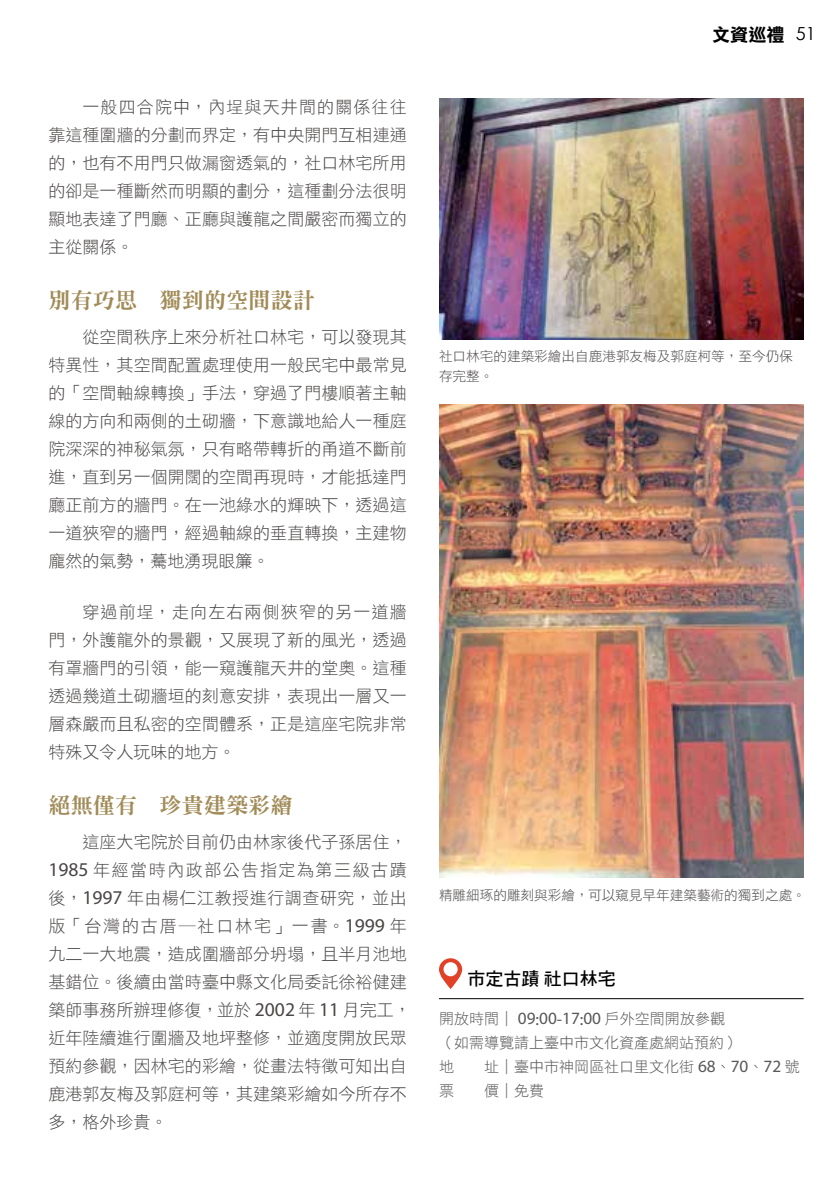
<style>
.page{position:relative;width:840px;height:1191px;background:#fff}
.page>*{position:absolute;margin:0;border:0;box-sizing:border-box;transform-origin:0 0}
.t1{font:22px "DF Ming Std W9";letter-spacing:.01em;color:#a18b57}
.t2{font:18px "DF Hei Std W7";color:#000}
.t3{font:18px "DF Li Hei Bd WIN BF";color:#000}
.t4{font:17px/28px "DF Hei Std W3";letter-spacing:.005em;color:#494645;text-align:justify}
.t5{font:15px/24px "DF Hei Std W3";color:#595757}
.t6{font:13.6px/20px "DF Hei Std W3";color:#4c4948}
.s1{font-family:"Myriad Pro";font-size:19.6px}
.s2{font-family:"Century Gothic"}
.s3{font-family:"Myriad Pro";font-size:17.2px}
</style>
<div class="page">
<img style="left:439px;top:98px;width:364px;height:241px">
<img style="left:439px;top:404px;width:364px;height:473px">
<svg style="left:439px;top:958px;width:23px;height:31px"></svg>
<div style="left:443px;top:962px;width:14px;height:14px;background:#fff;border-radius:50%"></div>
<hr style="left:439px;top:998px;width:364px;height:1px;background:#000">
<p class="t4" style="left:48px;top:93px;width:359px;text-indent:34px">一般四合院中，內埕與天井間的關係往往靠這種圍牆的分劃而界定，有中央開門互相連通的，也有不用門只做漏窗透氣的，社口林宅所用的卻是一種斷然而明顯的劃分，這種劃分法很明顯地表達了門廳、正廳與護龍之間嚴密而獨立的主從關係。</p>
<p class="t1" style="left:48px;top:288px;width:268px">別有巧思　獨到的空間設計</p>
<p class="t4" style="left:48px;top:323px;width:359px;text-indent:34px">從空間秩序上來分析社口林宅，可以發現其特異性，其空間配置處理使用一般民宅中最常見的「空間軸線轉換」手法，穿過了門樓順著主軸線的方向和兩側的土砌牆，下意識地給人一種庭院深深的神秘氣氛，只有略帶轉折的甬道不斷前進，直到另一個開闊的空間再現時，才能抵達門廳正前方的牆門。在一池綠水的輝映下，透過這一道狹窄的牆門，經過軸線的垂直轉換，主建物龐然的氣勢，驀地湧現眼簾。</p>
<p class="t4" style="left:48px;top:597px;width:359px;text-indent:34px">穿過前埕，走向左右兩側狹窄的另一道牆門，外護龍外的景觀，又展現了新的風光，透過有罩牆門的引領，能一窺護龍天井的堂奧。這種透過幾道土砌牆垣的刻意安排，表現出一層又一層森嚴而且私密的空間體系，正是這座宅院非常特殊又令人玩味的地方。</p>
<p class="t1" style="left:48px;top:793px;width:246px">絕無僅有　珍貴建築彩繪</p>
<p class="t4" style="left:48px;top:827px;width:364px;text-align:left;text-indent:34px">這座大宅院於目前仍由林家後代子孫居住，<br><span class="s1">1985</span> 年經當時內政部公告指定為第三級古蹟後，<span class="s1">1997</span> 年由楊仁江教授進行調查研究，並出版「台灣的古厝―社口林宅」一書。<span class="s1">1999</span> 年九二一大地震，造成圍牆部分坍塌，且半月池地基錯位。後續由當時臺中縣文化局委託徐裕健建築師事務所辦理修復，並於 <span class="s1">2002</span> 年 <span class="s1">11</span> 月完工，近年陸續進行圍牆及地坪整修，並適度開放民眾預約參觀，因林宅的彩繪，從畫法特徵可知出自鹿港郭友梅及郭庭柯等，其建築彩繪如今所存不多，格外珍貴。</p>
<p class="t3" style="left:711px;top:25px;width:105px">文資巡禮 <span class="s2">51</span></p>
<p class="t6" style="left:439px;top:346px;width:355px">社口林宅的建築彩繪出自鹿港郭友梅及郭庭柯等，至今仍保存完整。</p>
<p class="t6" style="left:439px;top:885px;width:368px">精雕細琢的雕刻與彩繪，可以窺見早年建築藝術的獨到之處。</p>
<p class="t2" style="left:467px;top:969px;width:150px">市定古蹟社口林宅</p>
<p class="t5" style="left:439px;top:1006px;width:362px">開放時間｜ <span class="s3">09:00-17:00</span> 戶外空間開放參觀<br>（如需導覽請上臺中市文化資產處網站預約）<br>地　　址｜臺中市神岡區社口里文化街 <span class="s3">68</span>、<span class="s3">70</span>、<span class="s3">72</span> 號票　　價｜免費</p>
</div>
